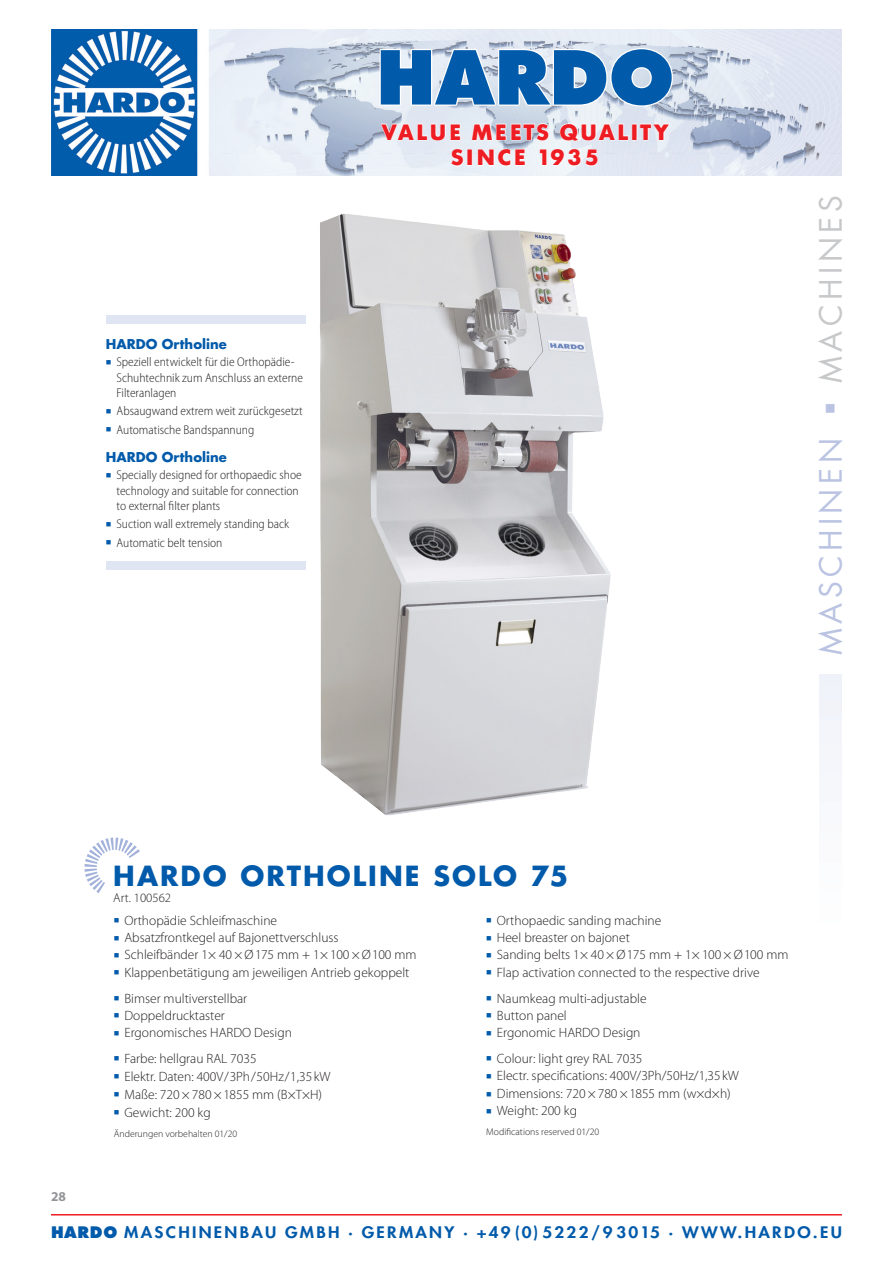
<style>
.page{position:relative;width:893px;height:1263px;background:#fff}
.page>*{position:absolute;margin:0;border:0;box-sizing:border-box;transform-origin:0 0}
.t1{font:800 72.15px "Futura Std";color:#015aaa}
.t2{font:30px "Futura Std";letter-spacing:.15em;color:#bac4e2}
.NEU_Headline_Versali{font:700 27px "Futura Std";letter-spacing:.075em;color:#015aaa}
.t3{font:700 21.9px/25.7px "Futura BQ";letter-spacing:.11em;color:#ee1d23;text-align:center}
.t4{font:800 15.45px "Futura Std";letter-spacing:.135em;color:#015aaa;scale:1.1 1}
.NEU_Fließ_Bullets{font:300 13.5px "Myriad Pro";color:#231f20}
.NEU_Fließ_bullets_Ab{font:300 13.5px "Myriad Pro";color:#231f20}
.Seitenzahl_links{font:700 13.5px "Myriad Pro";color:#939598}
.NEU_Kasten_Sublines{font:700 13.2px "Futura Std";color:#015aaa}
.NEU_Kasten_Bullets{font:300 semi-condensed 12.75px/15.3px "Myriad Pro";color:#231f20}
.ArtNr{font:300 12.75px "Myriad Pro";color:#231f20}
.NEU_Unterzeile{font:300 9.75px "Myriad Pro";color:#231f20}
.s1{color:#015aaa}
.s2{color:#c7c8ca}
.s3{font-style:inherit}
</style>
<div class="page">
<svg style="left:84px;top:837px;width:56px;height:56px"></svg>
<div style="left:106px;top:561px;width:200px;height:8px;background:#e0e5f3"></div>
<div style="left:106px;top:315px;width:200px;height:8px;background:#e0e5f3"></div>
<img style="left:300px;top:214px;width:311px;height:601px">
<img style="left:51px;top:30px;width:791px;height:145px">
<svg style="left:378px;top:47px;width:296px;height:61px"></svg>
<svg style="left:380px;top:123px;width:82px;height:18px"></svg>
<svg style="left:471px;top:123px;width:79px;height:18px"></svg>
<svg style="left:559px;top:122px;width:70px;height:20px"></svg>
<div style="left:632px;top:124px;width:5px;height:16px;border:1px solid #fff"></div>
<svg style="left:639px;top:123px;width:32px;height:18px"></svg>
<svg style="left:450px;top:148px;width:14px;height:19px"></svg>
<div style="left:467px;top:149px;width:6px;height:17px;border:1px solid #fff"></div>
<svg style="left:477px;top:148px;width:49px;height:210px"></svg>
<svg style="left:539px;top:148px;width:60px;height:19px"></svg>
<hr style="left:51px;top:1214px;width:791px;height:1px;background:#ee1d23">
<div style="left:819px;top:675px;width:23px;height:259px;background:#f7f9fc"></div>
<p class="NEU_Kasten_Sublines" style="left:106px;top:335px;width:122px">HARDO Ortholine</p>
<p class="NEU_Kasten_Bullets" style="left:117px;top:355px;width:188px;text-indent:-11px"><span class="s1">■</span> Speziell entwickelt für die Orthopädie-<br>Schuhtechnik zum Anschluss an externe<br>Filteranlagen</p>
<p class="NEU_Kasten_Bullets" style="left:106px;top:404px;width:198px"><span class="s1">■</span> Absaugwand extrem weit zurückgesetzt</p>
<p class="NEU_Kasten_Bullets" style="left:106px;top:422px;width:150px"><span class="s1">■</span> Automatische Bandspannung</p>
<p class="NEU_Kasten_Sublines" style="left:106px;top:448px;width:122px">HARDO Ortholine</p>
<p class="NEU_Kasten_Bullets" style="left:117px;top:468px;width:187px;text-indent:-11px"><span class="s1">■</span> Specially designed for orthopaedic shoe technology and suitable for connection to external filter plants</p>
<p class="NEU_Kasten_Bullets" style="left:106px;top:517px;width:185px"><span class="s1">■</span> Suction wall extremely standing back</p>
<p class="NEU_Kasten_Bullets" style="left:106px;top:535px;width:118px"><span class="s1">■</span> Automatic belt tension</p>
<h1 class="t1" style="left:376px;top:32px;width:299px">HARDO</h1>
<h3 class="t3" style="left:381px;top:119px;width:289px">VALUE MEETS QUALITY<br>SINCE 1935</h3>
<h2 class="t2" style="left:812px;top:655px;width:461px;rotate:-90deg">MASCHINEN ■ <span class="s2">MACHINES</span></h2>
<p class="Seitenzahl_links" style="left:51px;top:1187px;width:16px">28</p>
<p class="NEU_Headline_Versali" style="left:113px;top:858px;width:456px">HARDO ORTHOLINE SOLO 75</p>
<p class="ArtNr" style="left:113px;top:890px;width:59px">Art. 100562</p>
<p class="NEU_Fließ_Bullets" style="left:114px;top:913px;width:165px"><span class="s1">■</span> Orthopädie Schleifmaschine</p>
<p class="NEU_Fließ_Bullets" style="left:114px;top:930px;width:226px"><span class="s1">■</span> Absatzfrontkegel auf Bajonettverschluss</p>
<p class="NEU_Fließ_bullets_Ab" style="left:114px;top:947px;width:304px"><span class="s1">■</span> Schleifbänder 1× 40 × Ø175 mm + 1× 100 × Ø100 mm</p>
<p class="NEU_Fließ_bullets_Ab" style="left:114px;top:965px;width:297px"><span class="s1">■</span> Klappenbetätigung am jeweiligen Antrieb gekoppelt</p>
<p class="NEU_Fließ_Bullets" style="left:114px;top:990px;width:135px"><span class="s1">■</span> Bimser multiverstellbar</p>
<p class="NEU_Fließ_Bullets" style="left:114px;top:1008px;width:113px"><span class="s1">■</span> Doppeldrucktaster</p>
<p class="NEU_Fließ_bullets_Ab" style="left:114px;top:1025px;width:180px"><span class="s1">■</span> Ergonomisches HARDO Design</p>
<p class="NEU_Fließ_Bullets" style="left:114px;top:1051px;width:144px"><span class="s1">■</span> Farbe: hellgrau RAL 7035</p>
<p class="NEU_Fließ_Bullets" style="left:114px;top:1069px;width:218px"><span class="s1">■</span> Elektr. Daten: 400V/3Ph/50Hz/1,35kW</p>
<p class="NEU_Fließ_Bullets" style="left:114px;top:1087px;width:210px"><span class="s1">■</span> Maße: 720 × 780 ×1855 mm (B×T×H)</p>
<p class="NEU_Fließ_Bullets" style="left:114px;top:1105px;width:98px"><span class="s1">■</span> Gewicht: 200 kg</p>
<p class="NEU_Unterzeile" style="left:114px;top:1128px;width:125px">Änderungen vorbehalten 01/20</p>
<p class="NEU_Fließ_Bullets" style="left:486px;top:913px;width:177px"><span class="s1">■</span> Orthopaedic sanding machine</p>
<p class="NEU_Fließ_Bullets" style="left:486px;top:930px;width:145px"><span class="s1">■</span> Heel breaster on bajonet</p>
<p class="NEU_Fließ_bullets_Ab" style="left:486px;top:947px;width:304px"><span class="s1">■</span> Sanding belts 1× 40 × Ø175 mm + 1× 100 × Ø100 mm</p>
<p class="NEU_Fließ_Bullets" style="left:486px;top:965px;width:275px"><span class="s1">■</span> Flap activation connected to the respective drive</p>
<p class="NEU_Fließ_Bullets" style="left:486px;top:990px;width:162px"><span class="s1">■</span> Naumkeag multi-adjustable</p>
<p class="NEU_Fließ_Bullets" style="left:486px;top:1008px;width:82px"><span class="s1">■</span> Button panel</p>
<p class="NEU_Fließ_bullets_Ab" style="left:486px;top:1025px;width:156px"><span class="s1">■</span> Ergonomic HARDO Design</p>
<p class="NEU_Fließ_Bullets" style="left:486px;top:1051px;width:158px"><span class="s1">■</span> Colour: light grey RAL 7035</p>
<p class="NEU_Fließ_Bullets" style="left:486px;top:1068px;width:254px"><span class="s1">■</span> Electr. specifications: 400V/3Ph/50Hz/1,35kW</p>
<p class="NEU_Fließ_Bullets" style="left:486px;top:1086px;width:246px"><span class="s1">■</span> Dimensions: 720 × 780 ×1855 mm (w×d×h)</p>
<p class="NEU_Fließ_Bullets" style="left:486px;top:1103px;width:92px"><span class="s1">■</span> Weight: 200 kg</p>
<p class="NEU_Unterzeile" style="left:486px;top:1127px;width:114px">Modifications reserved 01/20</p>
<p class="t4" style="left:51px;top:1222px;width:720px"><span class="s3">HARDO</span> MASCHINENBAU GMBH · GERMANY · +49(0)5222/93015 · WWW.HARDO.EU</p>
</div>
